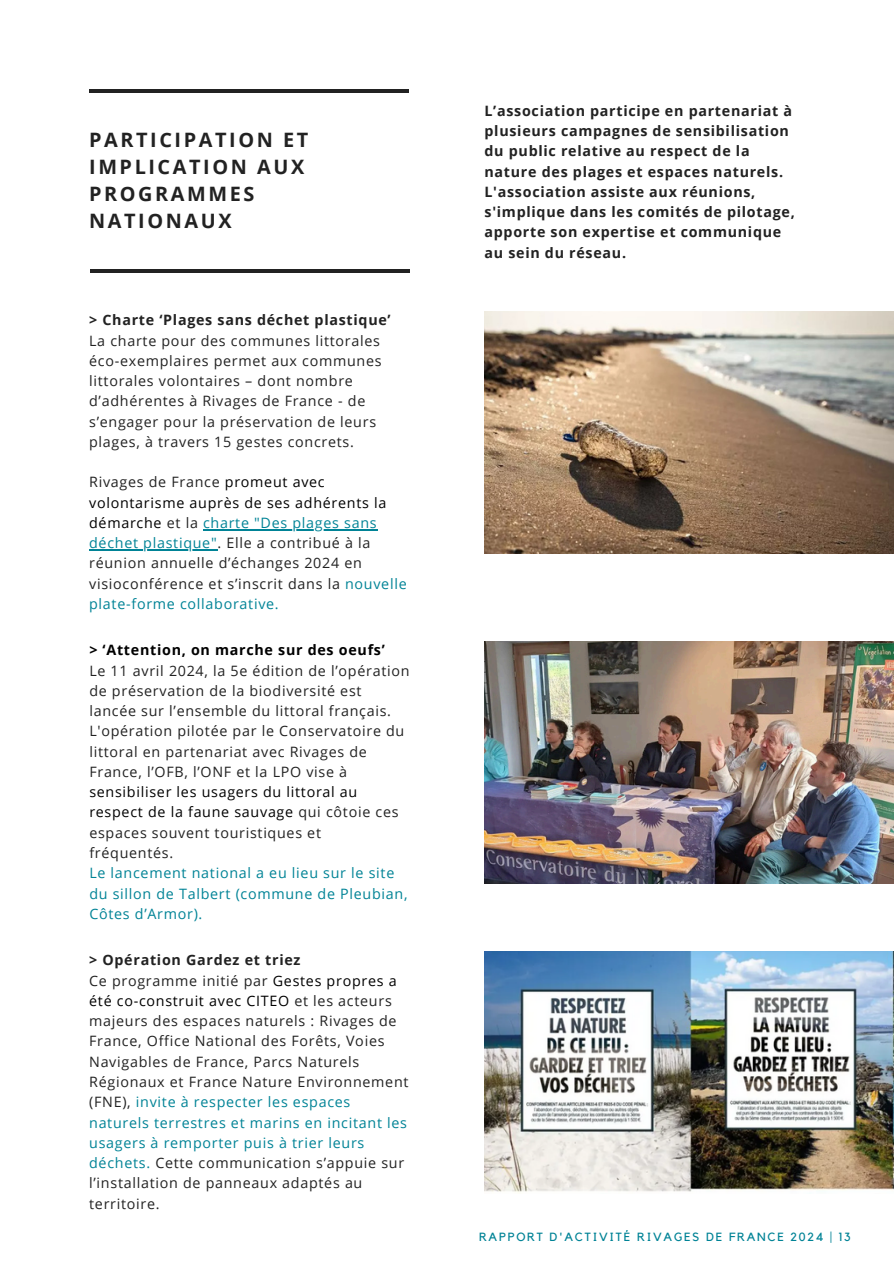
<style>
.page{position:relative;width:894px;height:1264px;background:#fff}
.page>*{position:absolute;margin:0;border:0;box-sizing:border-box;transform-origin:0 0}
.t1{font:700 19.8px/27px "Open Sans";letter-spacing:.13em;color:#222}
.t2{font:14.25px/20.2px "Open Sans";letter-spacing:.05em;color:#222}
.t3{font:700 14.25px/20.2px "Open Sans";letter-spacing:.05em;color:#222}
.t4{font:14.25px/20.2px "Open Sans";letter-spacing:.05em;color:#000}
.t5{font:11.85px "Kollektif";letter-spacing:.15em;color:#008396}
.s1{font-weight:700}
.s2{color:#222}
.s3{color:#008396}
.s4{font-weight:700;color:#000}
.s5{color:#000}
</style>
<div class="page">
<hr style="left:89px;top:89px;width:320px;height:4px;background:#222">
<hr style="left:90px;top:269px;width:319px;height:4px;background:#222">
<img style="left:484px;top:641px;width:408px;height:242px">
<img style="left:484px;top:951px;width:408px;height:242px">
<img style="left:484px;top:311px;width:408px;height:242px">
<hr style="left:203px;top:529px;width:174px;height:1px;background:#008396">
<hr style="left:89px;top:549px;width:128px;height:1px;background:#008396">
<h1 class="t1" style="left:89px;top:126px;width:221px">PARTICIPATION ET<br>IMPLICATION AUX<br>PROGRAMMES<br>NATIONAUX</h1>
<h3 class="t2" style="left:89px;top:309px;width:303px"><span class="s1">&gt; Charte ‘Plages sans déchet plastique’ </span>La charte pour des communes littorales éco-exemplaires permet aux communes littorales volontaires – dont nombre d’adhérentes à Rivages de France - de s’engager pour la préservation de leurs plages, à travers 15 gestes concrets.</h3>
<h3 class="t4" style="left:89px;top:471px;width:298px"><span class="s2">Rivages de France</span> promeut avec volontarisme auprès de ses adhérents la démarche <span class="s2">et la</span> <span class="s3">charte "Des plages sans</span></h3>
<h3 class="t2" style="left:89px;top:532px;width:319px"><span class="s3">déchet plastique"</span>. Elle a contribué à la réunion annuelle d’échanges 2024 en visioconférence et s’inscrit dans la <span class="s3">nouvelle plate-forme collaborative.</span></h3>
<h2 class="t2" style="left:89px;top:639px;width:321px"><span class="s4">&gt; ‘Attention, on marche sur des oeufs’<br></span>Le 11 avril 2024, la 5e édition de l’opération de préservation de la biodiversité est lancée sur l’ensemble du littoral français.<br>L'opération pilotée par le Conservatoire du littoral en partenariat avec Rivages de France, l’OFB, l’ONF et la LPO vise à <span class="s5">sensibiliser les usagers du littoral au respect de la faune sauvage</span> qui côtoie ces espaces souvent touristiques et<br>fréquentés.<br><span class="s3">Le lancement national a eu lieu sur le site du sillon de Talbert (commune de Pleubian, Côtes d’Armor).</span></h2>
<p class="t2" style="left:89px;top:949px;width:321px"><span class="s1">&gt; Opération Gardez et triez<br></span>Ce programme initié par <span class="s5">Gestes propres a été co-construit avec CITEO</span> et les acteurs majeurs des espaces naturels : Rivages de France, Office National des Forêts, Voies Navigables de France, Parcs Naturels Régionaux et France Nature Environnement (FNE), <span class="s3">invite à respecter les espaces naturels terrestres et marins en incitant les usagers à remporter puis à trier leurs déchets.</span> Cette communication s’appuie sur l’installation de panneaux adaptés au territoire.</p>
<p class="t3" style="left:484px;top:100px;width:312px">L’association participe en partenariat à plusieurs campagnes de sensibilisation du public relative au respect de la nature des plages et espaces naturels.<br>L'association assiste aux réunions, s'implique dans les comités de pilotage, apporte son expertise et communique au sein du réseau.</p>
<p class="t5" style="left:479px;top:1231px;width:373px">RAPPORT D'ACTIVITÉ RIVAGES DE FRANCE 2024 | 13</p>
</div>
